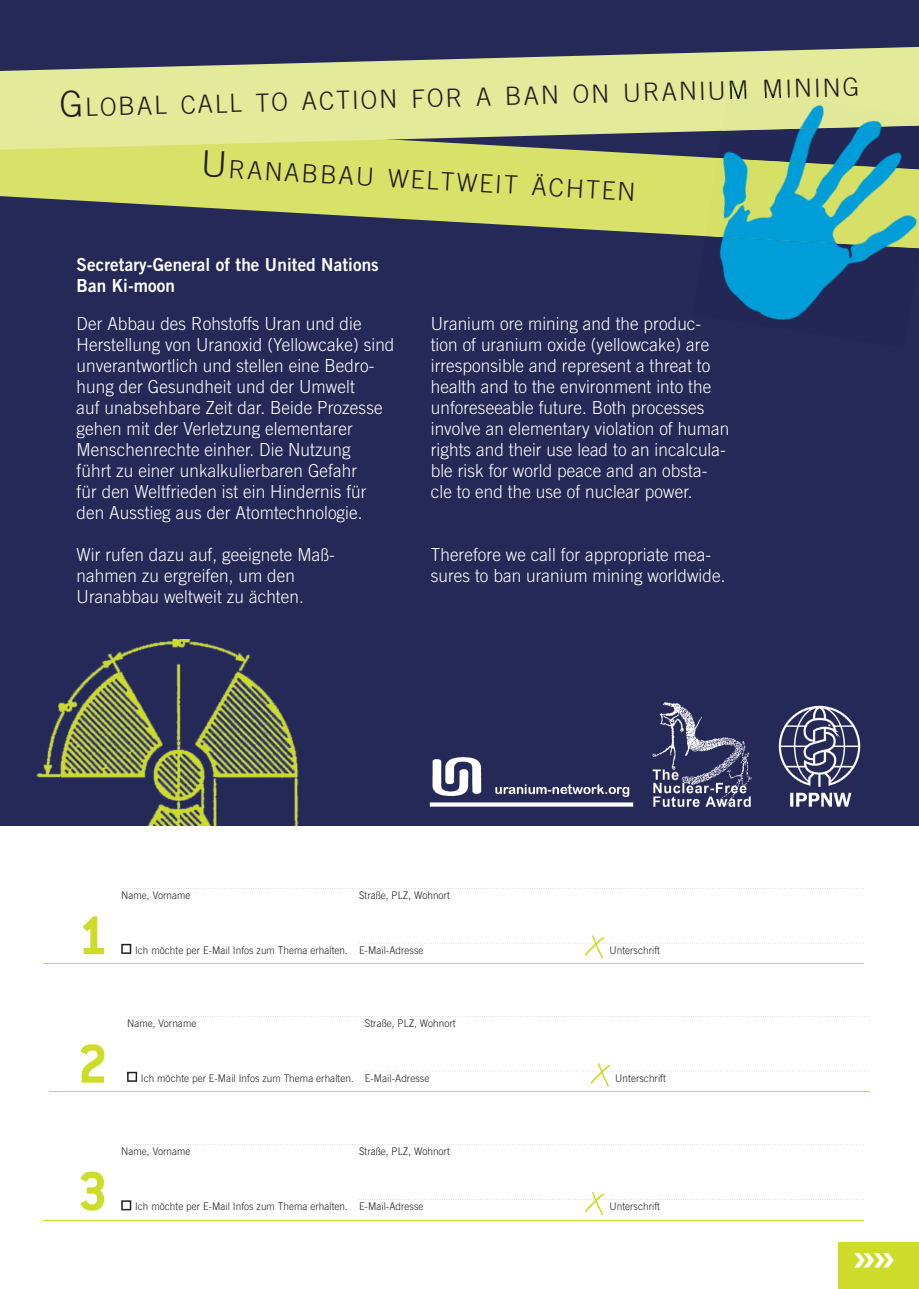
<style>
.page{position:relative;width:919px;height:1289px;background:#fff}
.page>*{position:absolute;margin:0;border:0;box-sizing:border-box;transform-origin:0 0}
.t1{font:700 60px/127.8px "Conduit ITC Std";color:#cddc28;text-align:justify}
.t2{font:45px "Trade Gothic LT Std Bd 2";color:#fff}
.t3{font:300 25.2px "Trade Gothic LT Std";color:#231f20}
.t4{font:300 18px/21px "Trade Gothic LT Std";letter-spacing:.005em;color:#fff;scale:.95 1}
.t5{font:18px/21px "Trade Gothic LT Std Bd 2";letter-spacing:.005em;color:#fff;scale:.95 1}
.t6{font:300 10.5px "Trade Gothic LT Std";letter-spacing:.005em;color:#231f20;scale:.95 1}
.s1{font-size:36px}
</style>
<div class="page">
<div style="left:0;top:0;width:918px;height:825px;background:#242957"></div>
<svg style="left:0;top:150px;width:692px;height:86px;fill:#d9e268"></svg>
<svg style="left:0;top:47px;width:918px;height:103px;fill:#e3ea99"></svg>
<img style="left:692px;top:126px;width:226px;height:194px">
<img style="left:705px;top:158px;width:213px;height:90px">
<img style="left:721px;top:98px;width:197px;height:33px">
<img style="left:726px;top:86px;width:75px;height:14px">
<img style="left:36px;top:639px;width:263px;height:186px">
<svg style="left:121px;top:943px;width:10px;height:10px"></svg>
<hr style="left:44px;top:963px;width:819px;height:1px;background:#cddc28">
<svg style="left:359px;top:935px;width:503px;height:23px"></svg>
<svg style="left:127px;top:1071px;width:10px;height:10px"></svg>
<hr style="left:49px;top:1091px;width:820px;height:1px;background:#cddc28">
<svg style="left:365px;top:1063px;width:502px;height:23px"></svg>
<svg style="left:121px;top:1200px;width:10px;height:10px"></svg>
<hr style="left:44px;top:1219px;width:819px;height:1px;background:#cddc28">
<svg style="left:121px;top:1144px;width:741px;height:1px"></svg>
<svg style="left:359px;top:1191px;width:503px;height:23px"></svg>
<img style="left:778px;top:705px;width:83px;height:101px">
<img style="left:652px;top:703px;width:99px;height:103px">
<div style="left:838px;top:1242px;width:80px;height:46px;background:#cddc28"></div>
<img style="left:429px;top:757px;width:205px;height:50px">
<h3 class="t3" style="left:59px;top:96px;width:801px;rotate:-2deg"><span class="s1">G</span>LOBAL CALL TO ACTION FOR A BAN ON URANIUM MINING</h3>
<h3 class="t3" style="left:202px;top:153px;width:437px;rotate:3deg"><span class="s1">U</span>RANABBAU WELTWEIT ÄCHTEN</h3>
<p class="t5" style="left:77px;top:253px;width:320px">Secretary-General of the United Nations<br>Ban Ki-moon</p>
<p class="t4" style="left:77px;top:312px;width:336px">Der Abbau des Rohstoffs Uran und die Herstellung von Uranoxid (Yellowcake) sind unverantwortlich und stellen eine Bedro&shy;hung der Gesundheit und der Umwelt<br>auf unabsehbare Zeit dar. Beide Prozesse gehen mit der Verletzung elementarer Menschenrechte einher. Die Nutzung<br>führt zu einer unkalkulierbaren Gefahr<br>für den Weltfrieden ist ein Hindernis für den Ausstieg aus der Atomtechnologie.</p>
<p class="t4" style="left:77px;top:543px;width:273px">Wir rufen dazu auf, geeignete Maß&shy;nahmen zu ergreifen, um den<br>Uranabbau weltweit zu ächten.</p>
<p class="t4" style="left:431px;top:312px;width:316px">Uranium ore mining and the produc&shy;tion of uranium oxide (yellowcake) are irresponsible and represent a threat to health and to the environment into the unforeseeable future. Both processes involve an elementary violation of human rights and their use lead to an incalcula&shy;ble risk for world peace and an obsta&shy;cle to end the use of nuclear power.</p>
<p class="t4" style="left:431px;top:543px;width:312px">Therefore we call for appropriate mea&shy;sures to ban uranium mining worldwide.</p>
<h1 class="t1" style="left:78px;top:869px;width:32px">1<br>2<br>3</h1>
<p class="t6" style="left:121px;top:888px;width:74px">Name, Vorname</p>
<p class="t6" style="left:359px;top:888px;width:97px">Straße, PLZ, Wohnort</p>
<p class="t6" style="left:135px;top:943px;width:305px">Ich möchte per E-Mail Infos zum Thema erhalten. E-Mail-Adresse</p>
<p class="t6" style="left:609px;top:943px;width:55px">Unterschrift</p>
<p class="t6" style="left:127px;top:1016px;width:74px">Name, Vorname</p>
<p class="t6" style="left:365px;top:1016px;width:97px">Straße, PLZ, Wohnort</p>
<p class="t6" style="left:141px;top:1071px;width:305px">Ich möchte per E-Mail Infos zum Thema erhalten. E-Mail-Adresse</p>
<p class="t6" style="left:615px;top:1071px;width:55px">Unterschrift</p>
<p class="t6" style="left:121px;top:1144px;width:74px">Name, Vorname</p>
<p class="t6" style="left:359px;top:1144px;width:97px">Straße, PLZ, Wohnort</p>
<p class="t6" style="left:135px;top:1199px;width:305px">Ich möchte per E-Mail Infos zum Thema erhalten. E-Mail-Adresse</p>
<p class="t6" style="left:609px;top:1199px;width:55px">Unterschrift</p>
<h2 class="t2" style="left:851px;top:1227px;width:46px">»»</h2>
</div>
